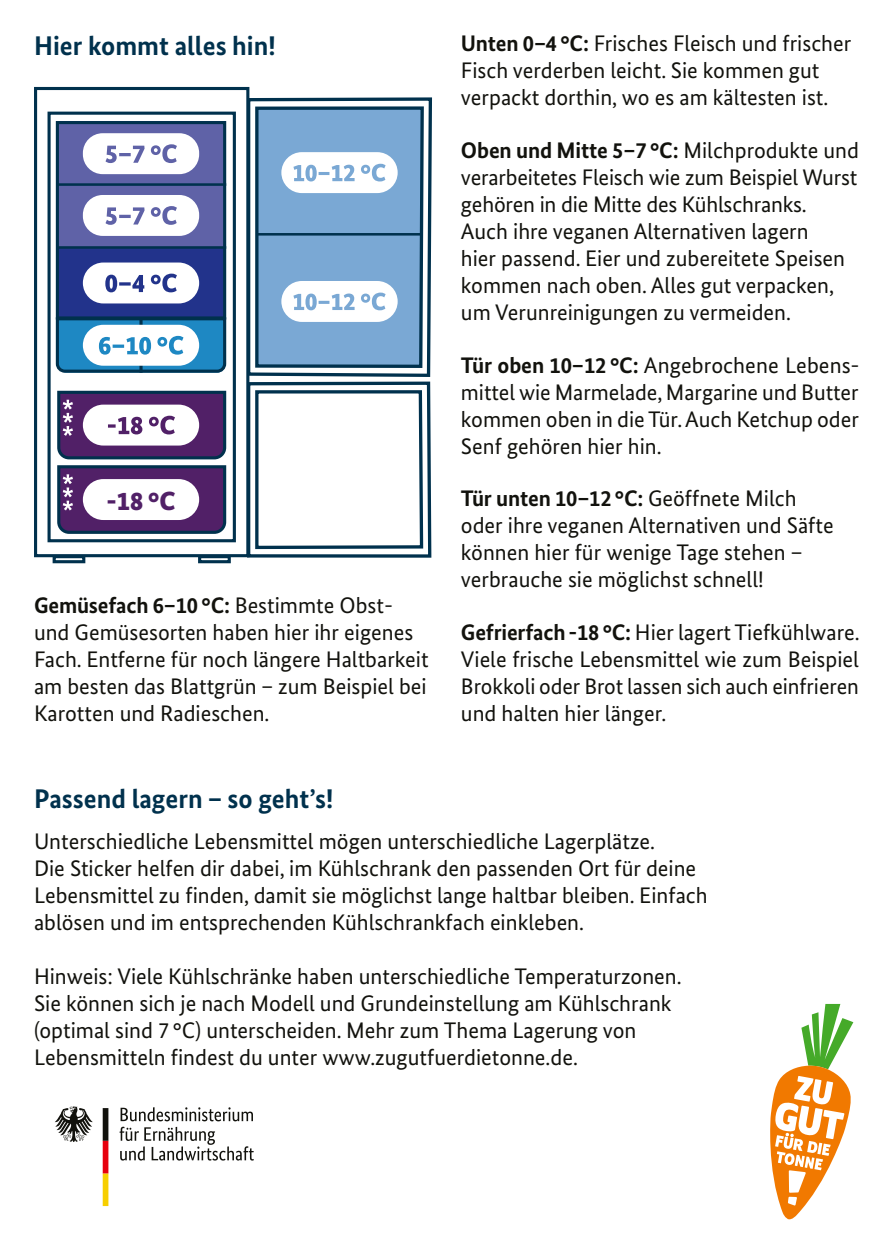
<style>
.page{position:relative;width:893px;height:1259px;background:#fff}
.page>*{position:absolute;margin:0;border:0;box-sizing:border-box;transform-origin:0 0}
.H2_head{font:700 27px "Bundes Sans";color:#00314d}
.H1_head{font:700 27px "Bundes Sans";color:#00314d}
.t1{font:900 26.4px "Bundes Sans";color:#512067}
.t2{font:22.5px/27px "Bundes Sans";color:#12120d}
.s1{font-weight:700}
</style>
<div class="page">
<svg style="left:770px;top:1003px;width:84px;height:217px"></svg>
<svg style="left:120px;top:1107px;width:134px;height:53px"></svg>
<svg style="left:55px;top:1106px;width:38px;height:36px"></svg>
<svg style="left:103px;top:1108px;width:5px;height:98px"></svg>
<div style="left:58px;top:121px;width:167px;height:125px;background:#5f62a7"></div>
<div style="left:58px;top:249px;width:167px;height:69px;background:#22338b"></div>
<svg style="left:245px;top:380px;width:187px;height:178px"></svg>
<div style="left:53px;top:555px;width:32px;height:8px;border:3px solid #00314d"></div>
<div style="left:198px;top:555px;width:33px;height:8px;border:3px solid #00314d"></div>
<div style="left:34px;top:87px;width:215px;height:470px;border:3px solid #00314d"></div>
<div style="left:48px;top:112px;width:188px;height:430px;border:3px solid #00314d"></div>
<div style="left:56px;top:121px;width:170px;height:198px;border:3px solid #00314d"></div>
<svg style="left:245px;top:96px;width:187px;height:283px"></svg>
<svg style="left:254px;top:105px;width:171px;height:265px"></svg>
<hr style="left:57px;top:246px;width:169px;height:3px;background:#00314d">
<hr style="left:57px;top:183px;width:169px;height:3px;background:#00314d">
<hr style="left:256px;top:233px;width:166px;height:3px;background:#00314d">
<div style="left:281px;top:281px;width:117px;height:41px;background:#fff;border-radius:20px"></div>
<svg style="left:293px;top:292px;width:93px;height:18px"></svg>
<div style="left:281px;top:152px;width:117px;height:41px;background:#fff;border-radius:20px"></div>
<svg style="left:293px;top:164px;width:93px;height:17px"></svg>
<div style="left:83px;top:133px;width:116px;height:41px;background:#fff;border-radius:20px"></div>
<svg style="left:106px;top:144px;width:71px;height:19px"></svg>
<div style="left:83px;top:195px;width:116px;height:41px;background:#fff;border-radius:20px"></div>
<svg style="left:106px;top:206px;width:71px;height:19px"></svg>
<div style="left:83px;top:262px;width:116px;height:41px;background:#fff;border-radius:20px"></div>
<svg style="left:105px;top:274px;width:72px;height:18px"></svg>
<svg style="left:55px;top:316px;width:172px;height:57px"></svg>
<svg style="left:57px;top:390px;width:170px;height:144px"></svg>
<h1 class="H1_head" style="left:34px;top:29px;width:243px">Hier kommt alles hin!</h1>
<p class="t1" style="left:107px;top:485px;width:70px">-18 °C</p>
<p class="t2" style="left:34px;top:591px;width:396px"><span class="s1">Gemüsefach 6–10 °C:</span> Bestimmte Obst&shy;und Gemüsesorten haben hier ihr eigenes Fach. Entferne für noch längere Haltbarkeit am besten das Blattgrün – zum Beispiel bei Karotten und Radieschen.</p>
<h2 class="H2_head" style="left:34px;top:782px;width:301px">Passend lagern – so geht’s!</h2>
<p class="t2" style="left:461px;top:30px;width:392px"><span class="s1">Unten 0–4 °C:</span> Frisches Fleisch und frischer<br>Fisch verderben leicht. Sie kommen gut verpackt dorthin, wo es am kältesten ist.</p>
<p class="t2" style="left:461px;top:137px;width:399px"><span class="s1">Oben und Mitte 5–7 °C:</span> Milchprodukte und verarbeitetes Fleisch wie zum Beispiel Wurst gehören in die Mitte des Kühlschranks.<br>Auch ihre veganen Alternativen lagern<br>hier passend. Eier und zubereitete Speisen kommen nach oben. Alles gut verpacken, um Verunreinigungen zu vermeiden.</p>
<p class="t2" style="left:461px;top:351px;width:400px;text-align:justify"><span class="s1">Tür oben 10–12 °C:</span> Angebrochene Lebens&shy;mittel wie Marmelade, Margarine und Butter kommen oben in die Tür. Auch Ketchup oder Senf gehören hier hin.</p>
<p class="t2" style="left:461px;top:485px;width:374px"><span class="s1">Tür unten 10–12 °C:</span> Geöffnete Milch oder ihre veganen Alternativen und Säfte können hier für wenige Tage stehen – verbrauche sie möglichst schnell!</p>
<p class="t2" style="left:461px;top:618px;width:400px;text-align:justify"><span class="s1">Gefrierfach -18 °C:</span> Hier lagert Tiefkühlware.<br>Viele frische Lebensmittel wie zum Beispiel Brokkoli oder Brot lassen sich auch einfrieren und halten hier länger.</p>
<p class="t2" style="left:34px;top:827px;width:675px">Unterschiedliche Lebensmittel mögen unterschiedliche Lagerplätze.<br>Die Sticker helfen dir dabei, im Kühlschrank den passenden Ort für deine Lebensmittel zu finden, damit sie möglichst lange haltbar bleiben. Einfach ablösen und im entsprechenden Kühlschrankfach einkleben.</p>
<p class="t2" style="left:34px;top:962px;width:649px">Hinweis: Viele Kühlschränke haben unterschiedliche Temperaturzonen.<br>Sie können sich je nach Modell und Grundeinstellung am Kühlschrank (optimal sind 7 °C) unterscheiden. Mehr zum Thema Lagerung von Lebensmitteln findest du unter www.zugutfuerdietonne.de.</p>
</div>
